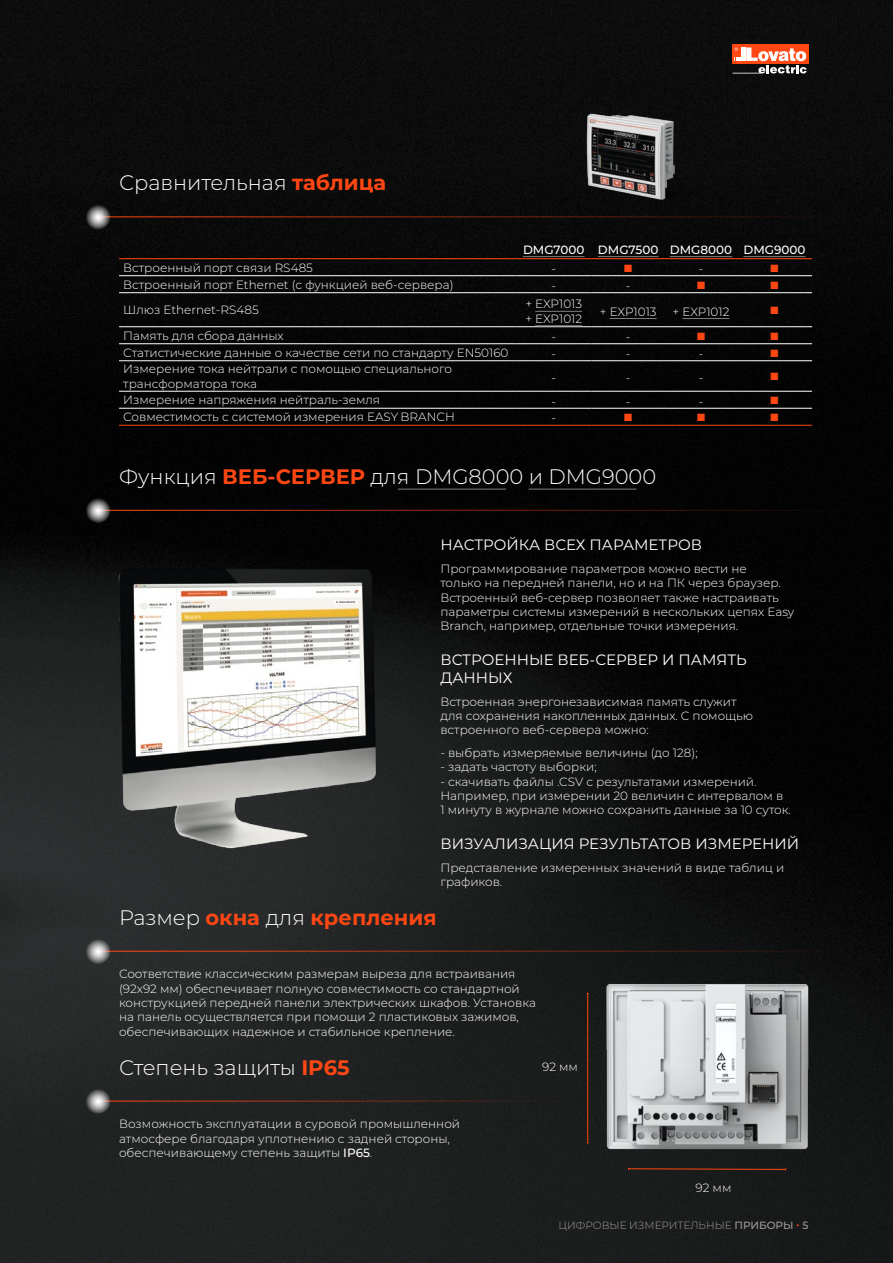
<style>
.page{position:relative;width:893px;height:1263px;background:#fff}
.page>*{position:absolute;margin:0;border:0;box-sizing:border-box;transform-origin:0 0}
.t1{font:300 21px "Montserrat";color:#fff}
.t2{font:700 21px "Montserrat";color:#ff4713}
.t3{font:15px/18px "Montserrat";color:#fff}
.t4{font:300 12px/14.4px "Montserrat";color:#fff}
.t5{font:500 12px "Montserrat";color:#fff}
.t6{font:300 10.5px "Montserrat";color:#9d9d9c}
.t7{font:10.5px "Zapf Dingbats";color:#ff4713}
.s1{font-weight:700;color:#ff4713}
.s2{font-weight:300;color:#fff}
.s3{font-weight:500}
.s4{font-weight:500;color:#ff4713}
</style>
<div class="page">
<img style="left:0;top:0;width:893px;height:1263px">
<hr style="left:96px;top:951px;width:786px;height:1px;background:#ff4713">
<svg style="left:85px;top:938px;width:26px;height:26px"></svg>
<hr style="left:96px;top:1101px;width:482px;height:1px;background:#ff4713">
<svg style="left:85px;top:1088px;width:26px;height:26px"></svg>
<hr style="left:587px;top:993px;width:1px;height:150px;background:#ff4713">
<svg style="left:628px;top:1168px;width:158px;height:2px"></svg>
<img style="left:597px;top:981px;width:214px;height:171px">
<div style="left:732px;top:45px;width:77px;height:19px;background:#ff4713"></div>
<svg style="left:732px;top:47px;width:75px;height:27px"></svg>
<hr style="left:96px;top:217px;width:786px;height:1px;background:#ff4713">
<svg style="left:85px;top:204px;width:26px;height:26px"></svg>
<hr style="left:119px;top:258px;width:397px;height:1px;background:#ff4713">
<hr style="left:516px;top:258px;width:75px;height:1px;background:#ff4713">
<hr style="left:591px;top:258px;width:74px;height:1px;background:#ff4713">
<hr style="left:665px;top:258px;width:72px;height:1px;background:#ff4713">
<hr style="left:737px;top:258px;width:75px;height:1px;background:#ff4713">
<hr style="left:119px;top:425px;width:397px;height:1px;background:#ff4713">
<hr style="left:516px;top:425px;width:75px;height:1px;background:#ff4713">
<hr style="left:591px;top:425px;width:74px;height:1px;background:#ff4713">
<hr style="left:665px;top:425px;width:72px;height:1px;background:#ff4713">
<hr style="left:737px;top:425px;width:75px;height:1px;background:#ff4713">
<hr style="left:119px;top:275px;width:397px;height:1px;background:#fff">
<hr style="left:516px;top:275px;width:75px;height:1px;background:#fff">
<hr style="left:591px;top:275px;width:74px;height:1px;background:#fff">
<hr style="left:665px;top:275px;width:72px;height:1px;background:#fff">
<hr style="left:737px;top:275px;width:75px;height:1px;background:#fff">
<hr style="left:119px;top:292px;width:397px;height:1px;background:#fff">
<hr style="left:516px;top:292px;width:75px;height:1px;background:#fff">
<hr style="left:591px;top:292px;width:74px;height:1px;background:#fff">
<hr style="left:665px;top:292px;width:72px;height:1px;background:#fff">
<hr style="left:737px;top:292px;width:75px;height:1px;background:#fff">
<hr style="left:119px;top:326px;width:397px;height:1px;background:#fff">
<hr style="left:516px;top:326px;width:75px;height:1px;background:#fff">
<hr style="left:591px;top:326px;width:74px;height:1px;background:#fff">
<hr style="left:665px;top:326px;width:72px;height:1px;background:#fff">
<hr style="left:737px;top:326px;width:75px;height:1px;background:#fff">
<hr style="left:119px;top:343px;width:397px;height:1px;background:#fff">
<hr style="left:516px;top:343px;width:75px;height:1px;background:#fff">
<hr style="left:591px;top:343px;width:74px;height:1px;background:#fff">
<hr style="left:665px;top:343px;width:72px;height:1px;background:#fff">
<hr style="left:737px;top:343px;width:75px;height:1px;background:#fff">
<hr style="left:119px;top:360px;width:397px;height:1px;background:#fff">
<hr style="left:516px;top:360px;width:75px;height:1px;background:#fff">
<hr style="left:591px;top:360px;width:74px;height:1px;background:#fff">
<hr style="left:665px;top:360px;width:72px;height:1px;background:#fff">
<hr style="left:737px;top:360px;width:75px;height:1px;background:#fff">
<hr style="left:119px;top:391px;width:397px;height:1px;background:#fff">
<hr style="left:516px;top:391px;width:75px;height:1px;background:#fff">
<hr style="left:591px;top:391px;width:74px;height:1px;background:#fff">
<hr style="left:665px;top:391px;width:72px;height:1px;background:#fff">
<hr style="left:737px;top:391px;width:75px;height:1px;background:#fff">
<hr style="left:119px;top:408px;width:397px;height:1px;background:#fff">
<hr style="left:516px;top:408px;width:75px;height:1px;background:#fff">
<hr style="left:591px;top:408px;width:74px;height:1px;background:#fff">
<hr style="left:665px;top:408px;width:72px;height:1px;background:#fff">
<hr style="left:737px;top:408px;width:75px;height:1px;background:#fff">
<hr style="left:96px;top:510px;width:786px;height:1px;background:#ff4713">
<svg style="left:85px;top:497px;width:26px;height:26px"></svg>
<img style="left:69px;top:544px;width:333px;height:319px">
<img style="left:574px;top:102px;width:130px;height:107px">
<hr style="left:529px;top:489px;width:107px;height:1px;background:#808080">
<hr style="left:398px;top:489px;width:108px;height:1px;background:#808080">
<hr style="left:670px;top:256px;width:62px;height:1px;background:#808080">
<hr style="left:535px;top:325px;width:47px;height:1px;background:#808080">
<hr style="left:598px;top:256px;width:60px;height:1px;background:#808080">
<hr style="left:743px;top:256px;width:62px;height:1px;background:#808080">
<hr style="left:610px;top:318px;width:47px;height:1px;background:#808080">
<hr style="left:535px;top:311px;width:47px;height:1px;background:#808080">
<hr style="left:682px;top:318px;width:47px;height:1px;background:#808080">
<hr style="left:523px;top:256px;width:62px;height:1px;background:#808080">
<h1 class="t1" style="left:119px;top:169px;width:269px">Сравнительная <span class="s1">таблица</span></h1>
<p class="t5" style="left:523px;top:241px;width:284px">DMG7000 DMG7500 DMG8000 DMG9000</p>
<p class="t4" style="left:123px;top:260px;width:191px">Встроенный порт связи RS485</p>
<p class="t4" style="left:551px;top:261px;width:6px">-</p>
<p class="t7" style="left:624px;top:263px;width:9px">■</p>
<p class="t4" style="left:699px;top:261px;width:6px">-</p>
<p class="t7" style="left:770px;top:263px;width:9px">■</p>
<p class="t4" style="left:123px;top:277px;width:332px">Встроенный порт Ethernet (с функцией веб-сервера)</p>
<p class="t4" style="left:551px;top:278px;width:6px">-</p>
<p class="t4" style="left:626px;top:278px;width:6px">-</p>
<p class="t7" style="left:697px;top:280px;width:9px">■</p>
<p class="t7" style="left:770px;top:280px;width:9px">■</p>
<p class="t4" style="left:123px;top:302px;width:137px">Шлюз Ethernet-RS485</p>
<p class="t4" style="left:525px;top:296px;width:58px">+ EXP1013 + EXP1012</p>
<p class="t4" style="left:600px;top:304px;width:58px">+ EXP1013</p>
<p class="t4" style="left:672px;top:304px;width:58px">+ EXP1012</p>
<p class="t7" style="left:770px;top:305px;width:9px">■</p>
<p class="t4" style="left:123px;top:328px;width:162px">Память для сбора данных</p>
<p class="t4" style="left:551px;top:329px;width:6px">-</p>
<p class="t4" style="left:626px;top:329px;width:6px">-</p>
<p class="t7" style="left:697px;top:331px;width:9px">■</p>
<p class="t7" style="left:770px;top:331px;width:9px">■</p>
<p class="t4" style="left:123px;top:345px;width:387px">Статистические данные о качестве сети по стандарту EN50160</p>
<p class="t4" style="left:551px;top:346px;width:6px">-</p>
<p class="t4" style="left:626px;top:346px;width:6px">-</p>
<p class="t4" style="left:699px;top:346px;width:6px">-</p>
<p class="t7" style="left:770px;top:348px;width:9px">■</p>
<p class="t4" style="left:123px;top:361px;width:330px">Измерение тока нейтрали с помощью специального трансформатора тока</p>
<p class="t4" style="left:551px;top:370px;width:6px">-</p>
<p class="t4" style="left:626px;top:370px;width:6px">-</p>
<p class="t4" style="left:699px;top:370px;width:6px">-</p>
<p class="t7" style="left:770px;top:372px;width:9px">■</p>
<p class="t4" style="left:123px;top:392px;width:258px">Измерение напряжения нейтраль-земля</p>
<p class="t4" style="left:551px;top:394px;width:6px">-</p>
<p class="t4" style="left:626px;top:394px;width:6px">-</p>
<p class="t4" style="left:699px;top:394px;width:6px">-</p>
<p class="t7" style="left:770px;top:395px;width:9px">■</p>
<p class="t4" style="left:123px;top:409px;width:333px">Совместимость с системой измерения EASY BRANCH</p>
<p class="t4" style="left:551px;top:411px;width:6px">-</p>
<p class="t7" style="left:624px;top:412px;width:9px">■</p>
<p class="t7" style="left:697px;top:412px;width:9px">■</p>
<p class="t7" style="left:770px;top:412px;width:9px">■</p>
<h1 class="t1" style="left:119px;top:462px;width:539px">Функция <span class="s1">ВЕБ-СЕРВЕР</span> для DMG8000 и DMG9000</h1>
<p class="t3" style="left:440px;top:535px;width:263px">НАСТРОЙКА ВСЕХ ПАРАМЕТРОВ</p>
<p class="t4" style="left:440px;top:561px;width:355px">Программирование параметров можно вести не<br>только на передней панели, но и на ПК через браузер.<br>Встроенный веб-сервер позволяет также настраивать параметры системы измерений в нескольких цепях Easy Branch, например, отдельные точки измерения.</p>
<p class="t3" style="left:440px;top:650px;width:308px">ВСТРОЕННЫЕ ВЕБ-СЕРВЕР И ПАМЯТЬ<br>ДАННЫХ</p>
<p class="t4" style="left:440px;top:694px;width:314px">Встроенная энергонезависимая память служит для сохранения накопленных данных. С помощью встроенного веб-сервера можно:</p>
<p class="t4" style="left:440px;top:745px;width:259px">- выбрать измеряемые величины (до 128);</p>
<p class="t4" style="left:440px;top:759px;width:158px">- задать частоту выборки;</p>
<p class="t4" style="left:440px;top:774px;width:352px">- скачивать файлы .CSV с результатами измерений.<br>Например, при измерении 20 величин с интервалом в<br>1 минуту в журнале можно сохранить данные за 10 суток.</p>
<p class="t3" style="left:440px;top:834px;width:360px">ВИЗУАЛИЗАЦИЯ РЕЗУЛЬТАТОВ ИЗМЕРЕНИЙ</p>
<p class="t4" style="left:440px;top:860px;width:345px">Представление измеренных значений в виде таблиц и графиков.</p>
<h1 class="t2" style="left:119px;top:902px;width:319px"><span class="s2">Размер</span> окна <span class="s2">для</span> крепления</h1>
<p class="t4" style="left:119px;top:966px;width:418px">Соответствие классическим размерам выреза для встраивания (92x92 мм) обеспечивает полную совместимость со стандартной конструкцией передней панели электрических шкафов. Установка на панель осуществляется при помощи 2 пластиковых зажимов, обеспечивающих надежное и стабильное крепление.</p>
<h1 class="t1" style="left:119px;top:1053px;width:232px">Степень защиты <span class="s1">IP65</span></h1>
<p class="t4" style="left:542px;top:1059px;width:37px">92 мм</p>
<p class="t4" style="left:119px;top:1116px;width:343px">Возможность эксплуатации в суровой промышленной атмосфере благодаря уплотнению с задней стороны, обеспечивающему степень защиты <span class="s3">IP65</span>.</p>
<p class="t4" style="left:695px;top:1180px;width:37px">92 мм</p>
<p class="t6" style="left:558px;top:1218px;width:252px">ЦИФРОВЫЕ ИЗМЕРИТЕЛЬНЫЕ <span class="s3">ПРИБОРЫ</span> <span class="s4">•</span> <span class="s3">5</span></p>
</div>
